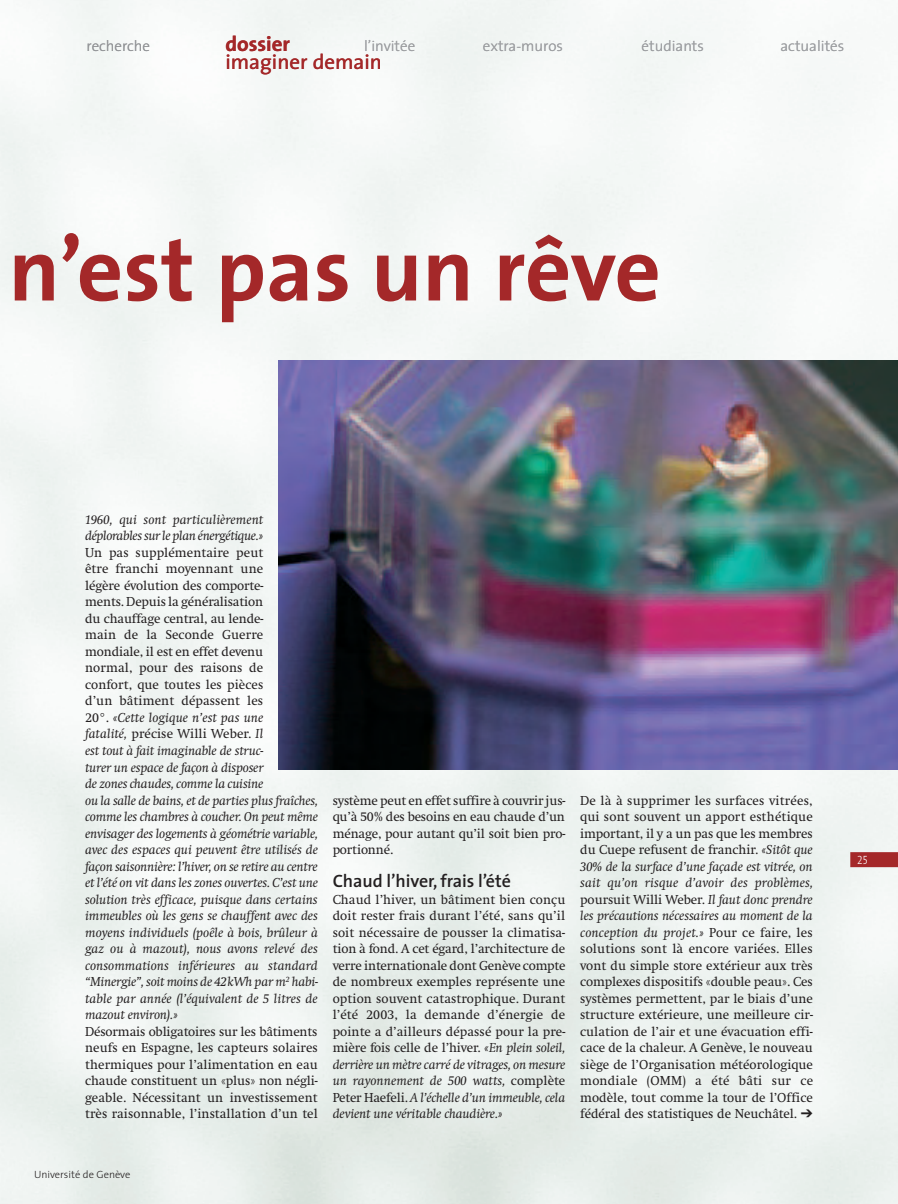
<style>
.page{position:relative;width:898px;height:1204px;background:#fff}
.page>*{position:absolute;margin:0;border:0;box-sizing:border-box;transform-origin:0 0}
.t1{font:700 90.15px "The Sans";color:#a42829}
.t2{font:21px "The Sans";color:#a42829}
.t3{font:700 21px "The Sans";color:#a42829}
.t4{font:600 18px "The Sans";letter-spacing:-.005em;color:#231f20}
.t5{font:300 15px "The Sans";color:#9d9fa2}
.t6{font:300 15px "The Sans";color:#939598}
.t7{font:13.5px/16.5px "Swift";letter-spacing:-.005em;color:#231f20;text-align:justify}
.t8{font:italic 13.5px/16.5px "Swift";letter-spacing:-.01em;color:#231f20}
.t9{font:12px "The Sans Light Caps";color:#fff;scale:.9 1}
.t10{font:300 10.5px "The Sans";color:#231f20}
.s1{font-style:normal}
.s2{font-style:italic}
</style>
<div class="page">
<img style="left:0;top:0;width:897px;height:1203px">
<div style="left:850px;top:852px;width:47px;height:15px;background:#a42829"></div>
<img style="left:278px;top:360px;width:619px;height:409px">
<p class="t6" style="left:87px;top:40px;width:65px">recherche</p>
<h2 class="t3" style="left:225px;top:36px;width:66px">dossier</h2>
<p class="t5" style="left:364px;top:40px;width:53px">l’invitée</p>
<p class="t5" style="left:483px;top:40px;width:81px">extra-muros</p>
<p class="t5" style="left:641px;top:40px;width:64px">étudiants</p>
<p class="t5" style="left:780px;top:40px;width:65px">actualités</p>
<h2 class="t2" style="left:225px;top:54px;width:158px">imaginer demain</h2>
<h1 class="t1" style="left:9px;top:235px;width:653px">n’est pas un rêve</h1>
<p class="t8" style="left:85px;top:511px;width:179px">1960, qui sont particulièrement déplorables sur le plan énergétique.»</p>
<p class="t8" style="left:85px;top:544px;width:234px"><span class="s1">Un pas supplémentaire peut<br>être franchi moyennant une<br>légère évolution des comporte-<br>ments. Depuis la généralisation<br>du chauffage central, au lende-<br>main de la Seconde Guerre mondiale, il est en effet devenu<br>normal, pour des raisons de<br>confort, que toutes les pièces<br>d’un bâtiment dépassent les<br>20°.</span> «Cette logique n’est pas une<br>fatalité, <span class="s1">précise Willi Weber.</span> Il<br>est tout à fait imaginable de struc-<br>turer un espace de façon à disposer<br>de zones chaudes, comme la cuisine<br>ou la salle de bains, et de parties plus fraîches, comme les chambres à coucher. On peut même envisager des logements à géométrie variable, avec des espaces qui peuvent être utilisés de façon saisonnière: l’hiver, on se retire au centre et l’été on vit dans les zones ouvertes. C’est une solution très efficace, puisque dans certains immeubles où les gens se chauffent avec des moyens individuels (poêle à bois, brûleur à gaz ou à mazout), nous avons relevé des consommations inférieures au standard “Minergie”, soit moins de 42kWh par m<sup>2</sup> habi&shy;table par année (l’équivalent de 5 litres de mazout environ).»</p>
<p class="t7" style="left:85px;top:1022px;width:234px">Désormais obligatoires sur les bâtiments neufs en Espagne, les capteurs solaires thermiques pour l’alimentation en eau chaude constituent un «plus» non négli&shy;geable. Nécessitant un investissement très raisonnable, l’installation d’un tel</p>
<p class="t7" style="left:332px;top:791px;width:234px">système peut en effet suffire à couvrir jus&shy;qu’à 50% des besoins en eau chaude d’un ménage, pour autant qu’il soit bien pro&shy;portionné.</p>
<h3 class="t4" style="left:332px;top:873px;width:180px">Chaud l’hiver, frais l’été</h3>
<p class="t7" style="left:332px;top:890px;width:234px">Chaud l’hiver, un bâtiment bien conçu doit rester frais durant l’été, sans qu’il soit nécessaire de pousser la climatisa&shy;tion à fond. A cet égard, l’architecture de verre internationale dont Genève compte de nombreux exemples représente une option souvent catastrophique. Durant l’été 2003, la demande d’énergie de pointe a d’ailleurs dépassé pour la pre&shy;mière fois celle de l’hiver. <span class="s2">«En plein soleil, derrière un mètre carré de vitrages, on mesure un rayonnement de 500 watts,</span> complète Peter Haefeli. <span class="s2">A l’échelle d’un immeuble, cela devient une véritable chaudière.»</span></p>
<p class="t7" style="left:580px;top:791px;width:234px">De là à supprimer les surfaces vitrées, qui sont souvent un apport esthétique important, il y a un pas que les membres du Cuepe refusent de franchir. <span class="s2">«Sitôt que 30% de la surface d’une façade est vitrée, on sait qu’on risque d’avoir des problèmes, </span>poursuit Willi Weber. <span class="s2">Il faut donc prendre les précautions nécessaires au moment de la conception du projet.»</span> Pour ce faire, les solutions sont là encore variées. Elles vont du simple store extérieur aux très complexes dispositifs «double peau». Ces systèmes permettent, par le biais d’une structure extérieure, une meilleure cir&shy;culation de l’air et une évacuation effi&shy;cace de la chaleur. A Genève, le nouveau siège de l’Organisation météorologique mondiale (OMM) a été bâti sur ce modèle, tout comme la tour de l’Office fédéral des statistiques de Neuchâtel. ➔</p>
<p class="t10" style="left:34px;top:1170px;width:98px">Université de Genève</p>
<p class="t9" style="left:856px;top:855px;width:13px">25</p>
</div>
